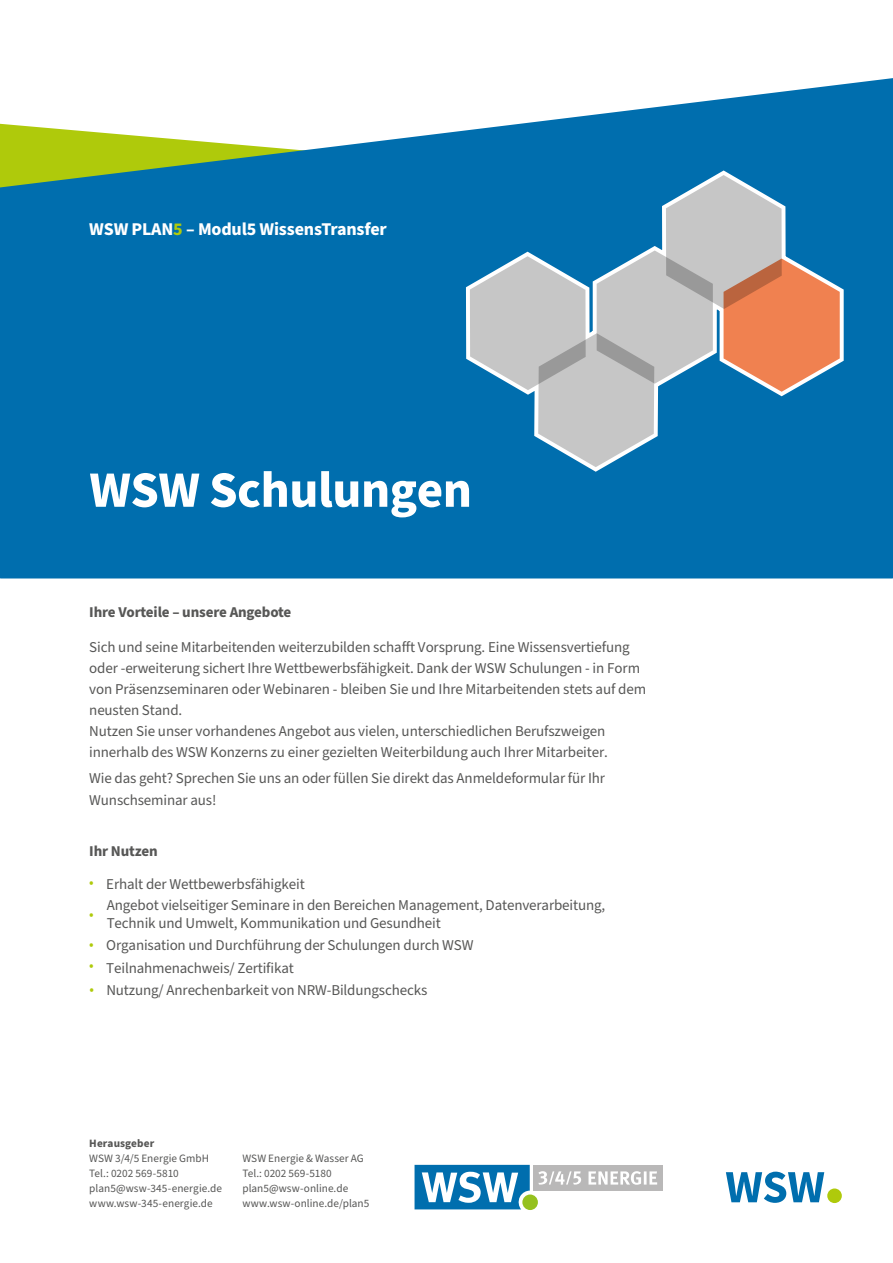
<style>
.page{position:relative;width:893px;height:1263px;background:#fff}
.page>*{position:absolute;margin:0;border:0;box-sizing:border-box;transform-origin:0 0}
.t1{font:700 51px "Source Sans Pro";letter-spacing:-.01em;color:#fff}
.t2{font:700 18px "Source Sans Pro";letter-spacing:-.01em;color:#fff}
.t3{font:15px/21px "Source Sans Pro";letter-spacing:-.01em;color:#575756}
.t4{font:700 15px "Source Sans Pro";letter-spacing:-.01em;color:#575756}
.t5{font:11.25px/15px "Source Sans Pro";letter-spacing:.005em;color:#575756}
.t6{font:700 11.25px "Source Sans Pro";letter-spacing:.01em;color:#575756}
.s1{color:#afca0b}
</style>
<div class="page">
<svg style="left:0;top:78px;width:893px;height:500px;background:#2381b2"></svg>
<div style="left:462px;top:166px;width:386px;height:310px;background:#006eae"></div>
<svg style="left:470px;top:175px;width:370px;height:292px;background:#7197af"></svg>
<div style="left:522px;top:1194px;width:16px;height:16px;background:#95c11f;border-radius:50%"></div>
<svg style="left:415px;top:1165px;width:115px;height:44px"></svg>
<div style="left:533px;top:1165px;width:129px;height:25px;background:#b9b8b8"></div>
<svg style="left:538px;top:1171px;width:119px;height:14px"></svg>
<div style="left:827px;top:1188px;width:15px;height:15px;background:#afca0b;border-radius:50%"></div>
<svg style="left:726px;top:1171px;width:98px;height:32px"></svg>
<p class="t2" style="left:89px;top:217px;width:299px">WSW PLAN<span class="s1">5</span> – Modul5 WissensTransfer</p>
<h1 class="t1" style="left:89px;top:455px;width:384px">WSW Schulungen</h1>
<p class="t4" style="left:89px;top:602px;width:204px">Ihre Vorteile – unsere Angebote</p>
<p class="t3" style="left:89px;top:637px;width:558px">Sich und seine Mitarbeitenden weiterzubilden schafft Vorsprung. Eine Wissensvertiefung oder -erweiterung sichert Ihre Wettbewerbsfähigkeit. Dank der WSW Schulungen - in Form von Präsenzseminaren oder Webinaren - bleiben Sie und Ihre Mitarbeitenden stets auf dem neusten Stand.<br>Nutzen Sie unser vorhandenes Angebot aus vielen, unterschiedlichen Berufszweigen innerhalb des WSW Konzerns zu einer gezielten Weiterbildung auch Ihrer Mitarbeiter.</p>
<p class="t3" style="left:89px;top:768px;width:517px;line-height:21.5px">Wie das geht? Sprechen Sie uns an oder füllen Sie direkt das Anmeldeformular für Ihr<br>Wunschseminar aus!</p>
<p class="t4" style="left:89px;top:840px;width:70px">Ihr Nutzen</p>
<p class="t3" style="left:89px;top:869px;width:217px;line-height:29.8px"><span class="s1">•</span> Erhalt der Wettbewerbsfähigkeit <span class="s1">•</span></p>
<p class="t3" style="left:107px;top:897px;width:500px;line-height:18px">Angebot vielseitiger Seminare in den Bereichen Management, Datenverarbeitung,<br>Technik und Umwelt, Kommunikation und Gesundheit</p>
<p class="t3" style="left:89px;top:935px;width:386px"><span class="s1">•</span> Organisation und Durchführung der Schulungen durch WSW</p>
<p class="t3" style="left:89px;top:958px;width:206px"><sup>•</sup> Teilnahmenachweis/ Zertifikat</p>
<p class="t3" style="left:89px;top:980px;width:339px"><span class="s1">•</span> Nutzung/ Anrechenbarkeit von NRW-Bildungschecks</p>
<p class="t6" style="left:89px;top:1135px;width:67px">Herausgeber</p>
<p class="t5" style="left:89px;top:1151px;width:134px">WSW 3/4/5 Energie GmbH<br>Tel.: 0202 569-5810 plan5@wsw-345-energie.de www.wsw-345-energie.de</p>
<p class="t5" style="left:242px;top:1151px;width:129px">WSW Energie &amp; Wasser AG<br>Tel.: 0202 569-5180 plan5@wsw-online.de www.wsw-online.de/plan5</p>
</div>
